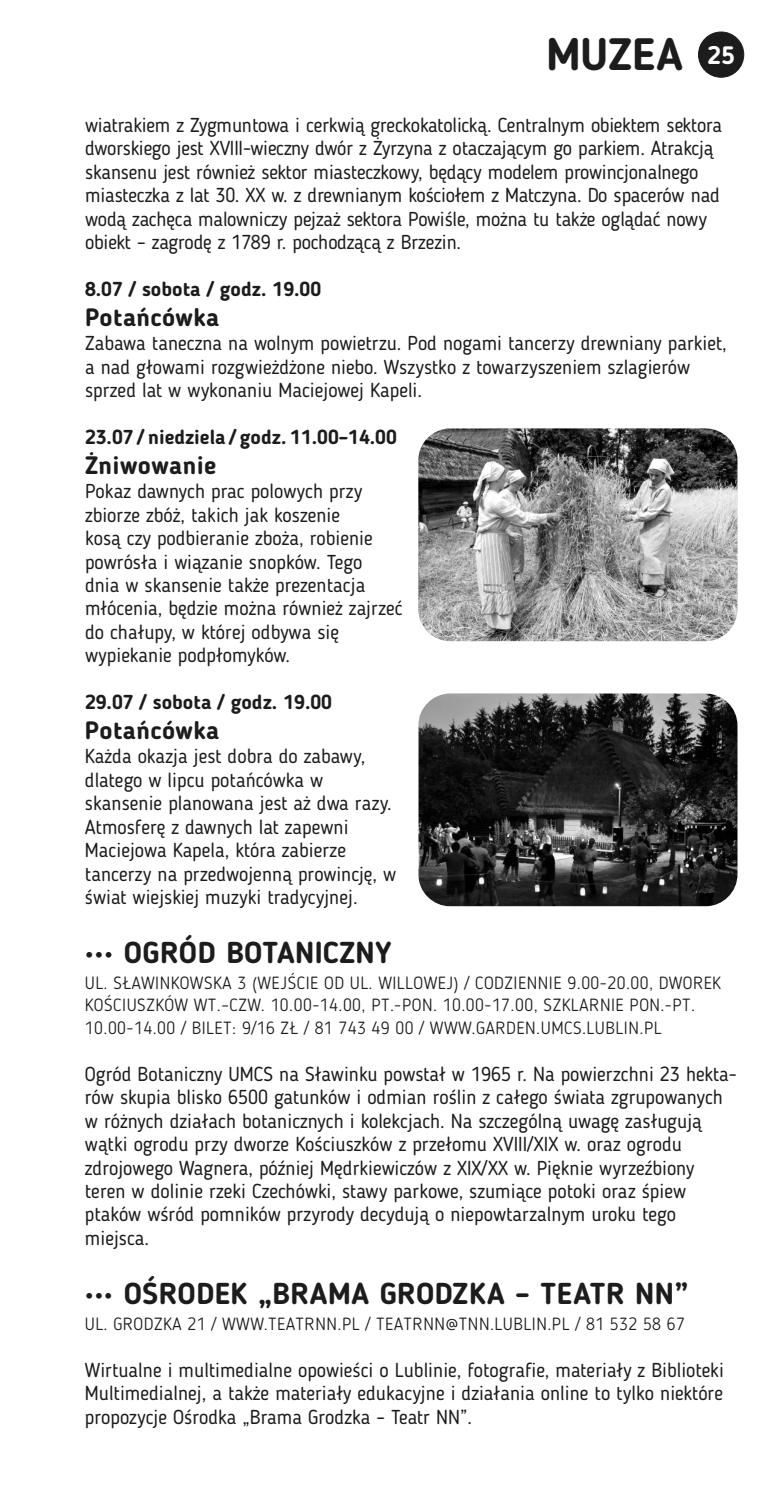
<style>
.page{position:relative;width:780px;height:1489px;background:#fff}
.page>*{position:absolute;margin:0;border:0;box-sizing:border-box;transform-origin:0 0}
.t1{font:700 45px "Blogger Sans";letter-spacing:.005em;color:#1c1c1c}
.t2{font:700 30px "Blogger Sans";letter-spacing:.015em;color:#1c1c1c}
.t3{font:700 25px "Blogger Sans";letter-spacing:.015em;color:#1c1c1c}
.t4{font:20px/23.5px "Blogger Sans";color:#1c1c1c}
.t5{font:700 20px "Blogger Sans";color:#1c1c1c}
.t6{font:300 17.5px/22.5px "Blogger Sans";letter-spacing:.03em;color:#1c1c1c}
</style>
<div class="page">
<div style="left:698px;top:32px;width:46px;height:45px;background:#1c1c1c;border:1px solid #1c1c1c;border-radius:50%"></div>
<img style="left:418px;top:428px;width:319px;height:213px;border-radius:32px">
<img style="left:418px;top:693px;width:319px;height:213px;border-radius:32px">
<h1 class="t1" style="left:546px;top:36px;width:190px">MUZEA <sup>25</sup></h1>
<p class="t4" style="left:85px;top:115px;width:638px">wiatrakiem z Zygmuntowa i cerkwią greckokatolicką. Centralnym obiektem sektora dworskiego jest XVIII-wieczny dwór z Żyrzyna z otaczającym go parkiem. Atrakcją skansenu jest również sektor miasteczkowy, będący modelem prowincjonalnego miasteczka z lat 30. XX w. z drewnianym kościołem z Matczyna. Do spacerów nad wodą zachęca malowniczy pejzaż sektora Powiśle, można tu także oglądać nowy obiekt – zagrodę z 1789 r. pochodzącą z Brzezin.</p>
<p class="t5" style="left:85px;top:281px;width:238px">8.07 / sobota / godz. 19.00</p>
<p class="t3" style="left:85px;top:306px;width:136px">Potańcówka</p>
<p class="t4" style="left:85px;top:333px;width:643px">Zabawa taneczna na wolnym powietrzu. Pod nogami tancerzy drewniany parkiet, a nad głowami rozgwieżdżone niebo. Wszystko z towarzyszeniem szlagierów sprzed lat w wykonaniu Maciejowej Kapeli.</p>
<p class="t5" style="left:85px;top:429px;width:313px">23.07 / niedziela / godz. 11.00–14.00</p>
<p class="t3" style="left:85px;top:454px;width:133px">Żniwowanie</p>
<p class="t4" style="left:85px;top:481px;width:319px">Pokaz dawnych prac polowych przy zbiorze zbóż, takich jak koszenie<br>kosą czy podbieranie zboża, robienie powrósła i wiązanie snopków. Tego<br>dnia w skansenie także prezentacja młócenia, będzie można również zajrzeć do chałupy, w której odbywa się wypiekanie podpłomyków.</p>
<p class="t5" style="left:85px;top:694px;width:248px">29.07 / sobota / godz. 19.00</p>
<p class="t3" style="left:85px;top:719px;width:136px">Potańcówka</p>
<p class="t4" style="left:85px;top:746px;width:313px">Każda okazja jest dobra do zabawy, dlatego w lipcu potańcówka w skansenie planowana jest aż dwa razy.<br>Atmosferę z dawnych lat zapewni Maciejowa Kapela, która zabierze tancerzy na przedwojenną prowincję, w świat wiejskiej muzyki tradycyjnej.</p>
<h2 class="t2" style="left:85px;top:940px;width:308px">••• OGRÓD BOTANICZNY</h2>
<p class="t6" style="left:85px;top:972px;width:637px">UL. SŁAWINKOWSKA 3 (WEJŚCIE OD UL. WILLOWEJ) / CODZIENNIE 9.00-20.00, DWOREK<br>KOŚCIUSZKÓW WT.–CZW. 10.00-14.00, PT.-PON. 10.00-17.00, SZKLARNIE PON.-PT.<br>10.00-14.00 / BILET: 9/16 ZŁ / 81 743 49 00 / WWW.GARDEN.UMCS.LUBLIN.PL</p>
<p class="t4" style="left:85px;top:1063px;width:653px">Ogród Botaniczny UMCS na Sławinku powstał w 1965 r. Na powierzchni 23 hekta&shy;rów skupia blisko 6500 gatunków i odmian roślin z całego świata zgrupowanych w różnych działach botanicznych i kolekcjach. Na szczególną uwagę zasługują wątki ogrodu przy dworze Kościuszków z przełomu XVIII/XIX w. oraz ogrodu zdrojowego Wagnera, później Mędrkiewiczów z XIX/XX w. Pięknie wyrzeźbiony teren w dolinie rzeki Czechówki, stawy parkowe, szumiące potoki oraz śpiew ptaków wśród pomników przyrody decydują o niepowtarzalnym uroku tego miejsca.</p>
<h2 class="t2" style="left:85px;top:1280px;width:605px">••• OŚRODEK „BRAMA GRODZKA – TEATR NN”</h2>
<p class="t6" style="left:85px;top:1313px;width:601px">UL. GRODZKA 21 / WWW.TEATRNN.PL / TEATRNN@TNN.LUBLIN.PL / 81 532 58 67</p>
<p class="t4" style="left:85px;top:1359px;width:640px;text-align:justify">Wirtualne i multimedialne opowieści o Lublinie, fotografie, materiały z Biblioteki Multimedialnej, a także materiały edukacyjne i działania online to tylko niektóre propozycje Ośrodka „Brama Grodzka – Teatr NN”.</p>
</div>
